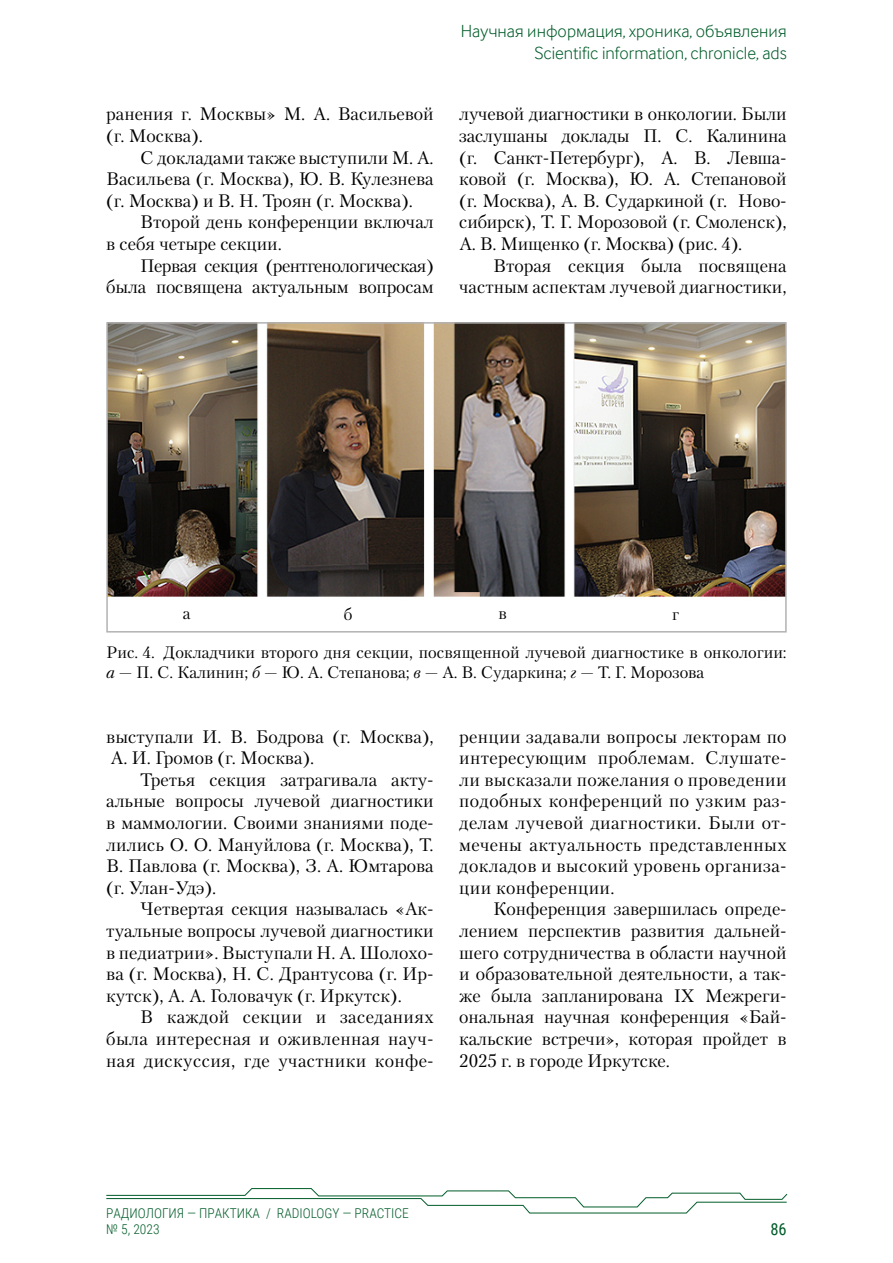
<style>
.page{position:relative;width:893px;height:1263px;background:#fff}
.page>*{position:absolute;margin:0;border:0;box-sizing:border-box;transform-origin:0 0}
.t1{font:18px/21.6px "Petersburg";color:#000;text-align:justify}
.t2{font:300 18px/21.6px "Inter Face";color:#005c29;text-align:right}
.t3{font:18px/21.6px "Petersburg";letter-spacing:-.02em;color:#000;text-align:right}
.t4{font:16.5px/19.8px "Petersburg";color:#000}
.t5{font:16.5px "Roboto Condensed";color:#005c29}
.t6{font:300 13.5px/16.2px "Roboto Condensed";color:#005c29}
.s1{font-style:italic}
</style>
<div class="page">
<svg style="left:106px;top:1188px;width:682px;height:26px"></svg>
<img style="left:109px;top:325px;width:675px;height:272px">
<div style="left:106px;top:322px;width:681px;height:310px;border:2px solid #b3b2b2"></div>
<p class="t1" style="left:106px;top:103px;width:329px">ранения г. Москвы» М. А. Васильевой (г. Москва).</p>
<p class="t1" style="left:106px;top:146px;width:329px;text-indent:34px">С докладами также выступили М. А.<br>Васильева (г. Москва), Ю. В. Кулезнева (г. Москва) и В. Н. Троян (г. Москва).</p>
<p class="t1" style="left:106px;top:211px;width:329px;text-indent:34px">Второй день конференции включал в себя четыре секции.</p>
<p class="t3" style="left:106px;top:254px;width:329px">Первая секция (рентгенологическая) была посвящена актуальным вопросам</p>
<p class="t2" style="left:461px;top:20px;width:327px">Научная информация, хроника, объявления<br>Sсientific information, chronicle, ads</p>
<p class="t1" style="left:459px;top:103px;width:329px">лучевой диагностики в онкологии. Были заслушаны доклады П. С. Калинина (г. Санкт-Петербург), А. В. Левша&shy;ковой (г. Москва), Ю. А. Степановой (г. Москва), А. В. Сударкиной (г. Ново&shy;сибирск), Т. Г. Морозовой (г. Смоленск), А. В. Мищенко (г. Москва) (рис. 4).</p>
<p class="t1" style="left:459px;top:254px;width:329px;text-align:right">Вторая секция была посвящена частным аспектам лучевой диагностики,</p>
<p class="t4" style="left:183px;top:603px;width:9px">а</p>
<p class="t4" style="left:344px;top:604px;width:10px">б</p>
<p class="t4" style="left:498px;top:603px;width:10px">в</p>
<p class="t4" style="left:672px;top:604px;width:8px">г</p>
<p class="t4" style="left:106px;top:642px;width:682px">Рис. 4. Докладчики второго дня секции, посвященной лучевой диагностике в онкологии: <span class="s1">а</span> — П. С. Калинин; <span class="s1">б</span> — Ю. А. Степанова; <span class="s1">в</span> — А. В. Сударкина; <span class="s1">г</span> — Т. Г. Морозова</p>
<p class="t1" style="left:106px;top:725px;width:329px">выступали И. В. Бодрова (г. Москва),<br>А. И. Громов (г. Москва).</p>
<p class="t1" style="left:106px;top:768px;width:329px;text-indent:34px">Третья секция затрагивала акту&shy;альные вопросы лучевой диагностики в маммологии. Своими знаниями поде&shy;лились О. О. Мануйлова (г. Москва), Т.<br>В. Павлова (г. Москва), З. А. Юмтарова (г. Улан-Удэ).</p>
<p class="t1" style="left:106px;top:898px;width:329px;text-indent:34px">Четвертая секция называлась «Ак&shy;туальные вопросы лучевой диагностики в педиатрии». Выступали Н. А. Шолохо&shy;ва (г. Москва), Н. С. Дрантусова (г. Ир&shy;кутск), А. А. Головачук (г. Иркутск).</p>
<p class="t1" style="left:106px;top:1006px;width:329px;text-indent:34px">В каждой секции и заседаниях была интересная и оживленная науч&shy;ная дискуссия, где участники конфе-</p>
<p class="t1" style="left:459px;top:725px;width:329px">ренции задавали вопросы лекторам по интересующим проблемам. Слушате&shy;ли высказали пожелания о проведении подобных конференций по узким раз&shy;делам лучевой диагностики. Были от&shy;мечены актуальность представленных докладов и высокий уровень организа&shy;ции конференции.</p>
<p class="t1" style="left:459px;top:898px;width:329px;text-indent:34px">Конференция завершилась опреде&shy;лением перспектив развития дальней&shy;шего сотрудничества в области научной и образовательной деятельности, а так&shy;же была запланирована IХ Межреги&shy;ональная научная конференция «Бай&shy;кальские встречи», которая пройдет в 2025 г. в городе Иркутске.</p>
<p class="t6" style="left:106px;top:1205px;width:304px">РАДИОЛОГИЯ — ПРАКТИКА / RADIOLOGY — PRACTICE № 5, 2023</p>
<p class="t5" style="left:770px;top:1218px;width:18px">86</p>
</div>
